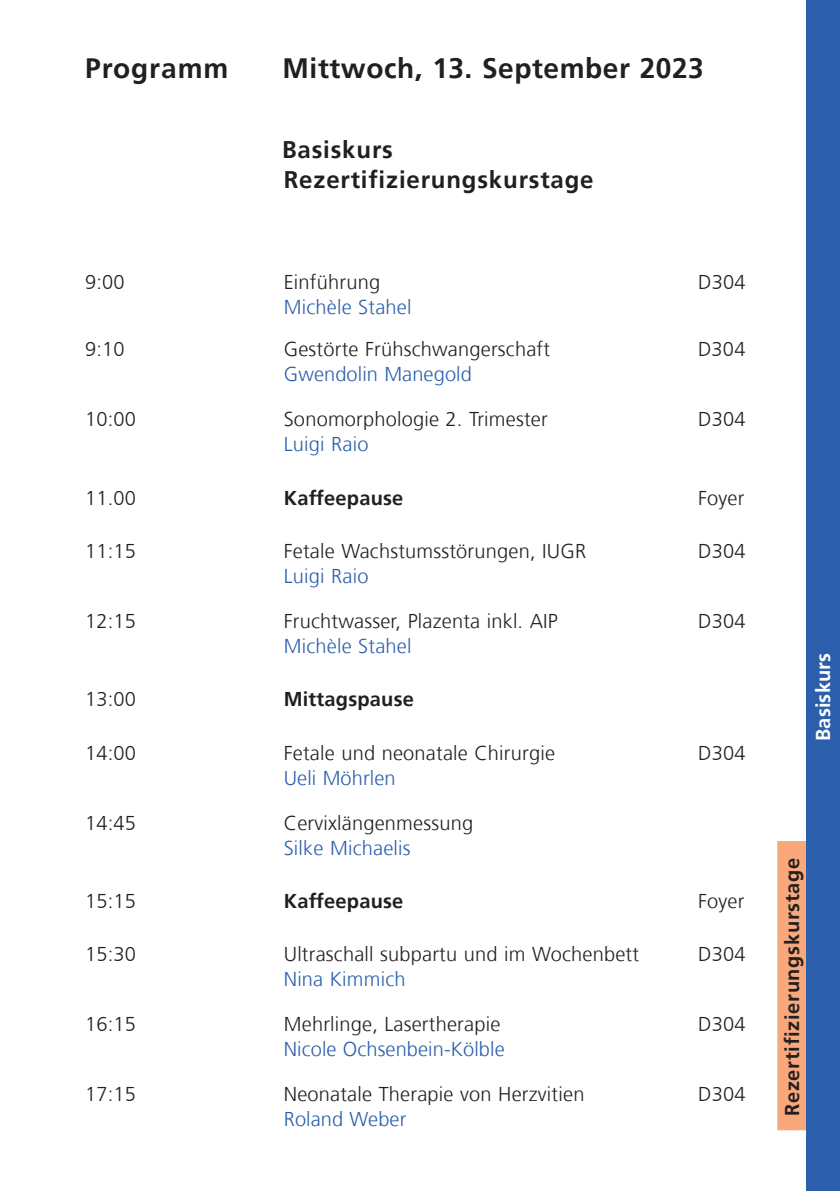
<style>
.page{position:relative;width:840px;height:1191px;background:#fff}
.page>*{position:absolute;margin:0;border:0;box-sizing:border-box;transform-origin:0 0}
.t1{font:700 28px "Frutiger";letter-spacing:.02em;color:#231f20}
.t2{font:700 24px "Frutiger";letter-spacing:.035em;color:#231f20}
.t3{font:300 20px "Frutiger";letter-spacing:.01em;color:#231f20}
.t4{font:300 20px "Frutiger";letter-spacing:.01em;color:#2b5fac}
.t5{font:700 20px "Frutiger";letter-spacing:.01em;color:#231f20}
.t6{font:700 20px "Frutiger";letter-spacing:.035em;color:#231f20}
.t7{font:700 20px "Frutiger";letter-spacing:.01em;color:#fff}
</style>
<div class="page">
<div style="left:776px;top:841px;width:36px;height:289px;background:#f8a87b"></div>
<div style="left:806px;top:0;width:33px;height:1191px;background:#2b5fac"></div>
<h1 class="t1" style="left:85px;top:57px;width:145px">Programm</h1>
<h1 class="t1" style="left:282px;top:57px;width:422px">Mittwoch, 13. September 2023</h1>
<p class="t2" style="left:282px;top:140px;width:112px">Basiskurs</p>
<p class="t2" style="left:283px;top:170px;width:311px">Rezertifizierungskurstage</p>
<p class="t3" style="left:85px;top:274px;width:41px">9:00</p>
<p class="t3" style="left:283px;top:274px;width:98px">Einführung</p>
<p class="t3" style="left:697px;top:274px;width:49px">D304</p>
<p class="t4" style="left:283px;top:299px;width:129px">Michèle Stahel</p>
<p class="t3" style="left:85px;top:341px;width:41px">9:10</p>
<p class="t3" style="left:283px;top:341px;width:268px">Gestörte Frühschwangerschaft</p>
<p class="t3" style="left:697px;top:341px;width:49px">D304</p>
<p class="t4" style="left:283px;top:366px;width:189px">Gwendolin Manegold</p>
<p class="t3" style="left:85px;top:411px;width:52px">10:00</p>
<p class="t3" style="left:283px;top:411px;width:265px">Sonomorphologie 2. Trimester</p>
<p class="t3" style="left:697px;top:411px;width:49px">D304</p>
<p class="t4" style="left:283px;top:436px;width:86px">Luigi Raio</p>
<p class="t3" style="left:85px;top:489px;width:52px">11.00</p>
<p class="t5" style="left:283px;top:489px;width:121px">Kaffeepause</p>
<p class="t3" style="left:697px;top:489px;width:48px">Foyer</p>
<p class="t3" style="left:85px;top:543px;width:52px">11:15</p>
<p class="t3" style="left:283px;top:543px;width:304px">Fetale Wachstumsstörungen, IUGR</p>
<p class="t3" style="left:697px;top:543px;width:49px">D304</p>
<p class="t4" style="left:283px;top:568px;width:86px">Luigi Raio</p>
<p class="t3" style="left:85px;top:613px;width:52px">12:15</p>
<p class="t3" style="left:283px;top:613px;width:275px">Fruchtwasser, Plazenta inkl. AIP</p>
<p class="t3" style="left:697px;top:613px;width:49px">D304</p>
<p class="t4" style="left:283px;top:638px;width:129px">Michèle Stahel</p>
<p class="t3" style="left:85px;top:691px;width:52px">13:00</p>
<p class="t5" style="left:283px;top:691px;width:131px">Mittagspause</p>
<p class="t3" style="left:85px;top:744px;width:52px">14:00</p>
<p class="t3" style="left:283px;top:744px;width:272px">Fetale und neonatale Chirurgie</p>
<p class="t3" style="left:697px;top:744px;width:49px">D304</p>
<p class="t4" style="left:283px;top:769px;width:113px">Ueli Möhrlen</p>
<p class="t3" style="left:85px;top:814px;width:52px">14:45</p>
<p class="t3" style="left:283px;top:814px;width:191px">Cervixlängenmessung</p>
<p class="t4" style="left:283px;top:839px;width:128px">Silke Michaelis</p>
<p class="t3" style="left:85px;top:893px;width:52px">15:15</p>
<p class="t5" style="left:283px;top:893px;width:121px">Kaffeepause</p>
<p class="t3" style="left:697px;top:893px;width:48px">Foyer</p>
<p class="t3" style="left:85px;top:946px;width:52px">15:30</p>
<p class="t3" style="left:283px;top:946px;width:356px">Ultraschall subpartu und im Wochenbett</p>
<p class="t3" style="left:697px;top:946px;width:49px">D304</p>
<p class="t4" style="left:283px;top:971px;width:123px">Nina Kimmich</p>
<p class="t3" style="left:85px;top:1016px;width:52px">16:15</p>
<p class="t3" style="left:283px;top:1016px;width:218px">Mehrlinge, Lasertherapie</p>
<p class="t3" style="left:697px;top:1016px;width:49px">D304</p>
<p class="t4" style="left:283px;top:1041px;width:222px">Nicole Ochsenbein-Kölble</p>
<p class="t3" style="left:85px;top:1086px;width:52px">17:15</p>
<p class="t3" style="left:283px;top:1086px;width:302px">Neonatale Therapie von Herzvitien</p>
<p class="t3" style="left:697px;top:1086px;width:49px">D304</p>
<p class="t4" style="left:283px;top:1111px;width:124px">Roland Weber</p>
<p class="t7" style="left:814px;top:741px;width:90px;rotate:-90deg">Basiskurs</p>
<p class="t6" style="left:783px;top:1116px;width:259px;rotate:-90deg">Rezertifizierungskurstage</p>
</div>
